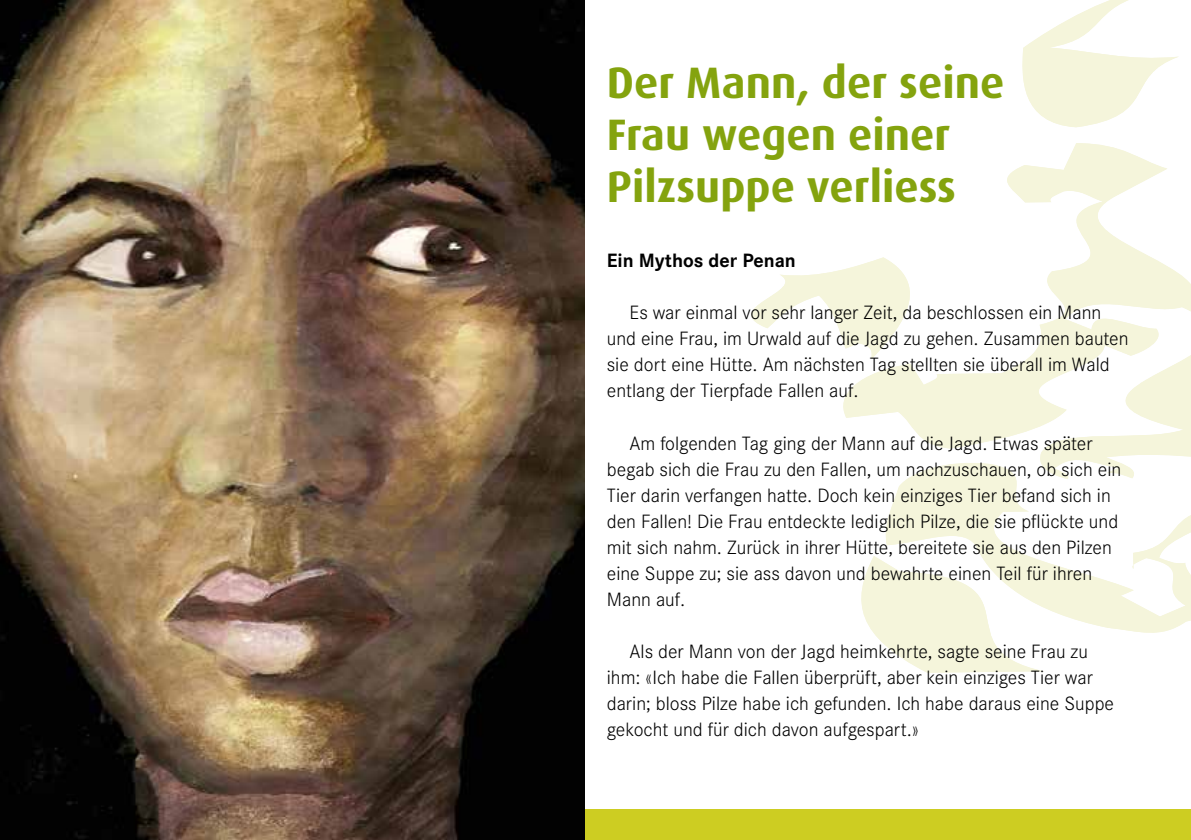
<style>
.page{position:relative;width:1191px;height:840px;background:#fff}
.page>*{position:absolute;margin:0;border:0;box-sizing:border-box;transform-origin:0 0}
.t1{font:700 44px/52px "Dax";color:#84a30e}
.t2{font:300 20px/26px "Corporate S";color:#000}
.t3{font:700 20px "Corporate S";color:#000}
</style>
<div class="page">
<svg style="left:751px;top:271px;width:83px;height:57px"></svg>
<svg style="left:834px;top:0;width:357px;height:673px"></svg>
<div style="left:0;top:808px;width:1191px;height:31px;background:#cdcd22"></div>
<img style="left:0;top:0;width:584px;height:839px">
<h1 class="t1" style="left:607px;top:57px;width:399px">Der Mann, der seine<br>Frau wegen einer<br>Pilzsuppe verliess</h1>
<p class="t3" style="left:607px;top:249px;width:190px">Ein Mythos der Penan</p>
<p class="t2" style="left:607px;top:300px;width:523px;text-indent:23px">Es war einmal vor sehr langer Zeit, da beschlossen ein Mann und eine Frau, im Urwald auf die Jagd zu gehen. Zusammen bauten sie dort eine Hütte. Am nächsten Tag stellten sie überall im Wald entlang der Tierpfade Fallen auf.</p>
<p class="t2" style="left:607px;top:430px;width:516px;text-indent:23px">Am folgenden Tag ging der Mann auf die Jagd. Etwas später begab sich die Frau zu den Fallen, um nachzuschauen, ob sich ein Tier darin verfangen hatte. Doch kein einziges Tier befand sich in den Fallen! Die Frau entdeckte lediglich Pilze, die sie pflückte und mit sich nahm. Zurück in ihrer Hütte, bereitete sie aus den Pilzen eine Suppe zu; sie ass davon und bewahrte einen Teil für ihren Mann auf.</p>
<p class="t2" style="left:607px;top:638px;width:509px;text-indent:23px">Als der Mann von der Jagd heimkehrte, sagte seine Frau zu ihm: «Ich habe die Fallen überprüft, aber kein einziges Tier war darin; bloss Pilze habe ich gefunden. Ich habe daraus eine Suppe gekocht und für dich davon aufgespart.»</p>
</div>
